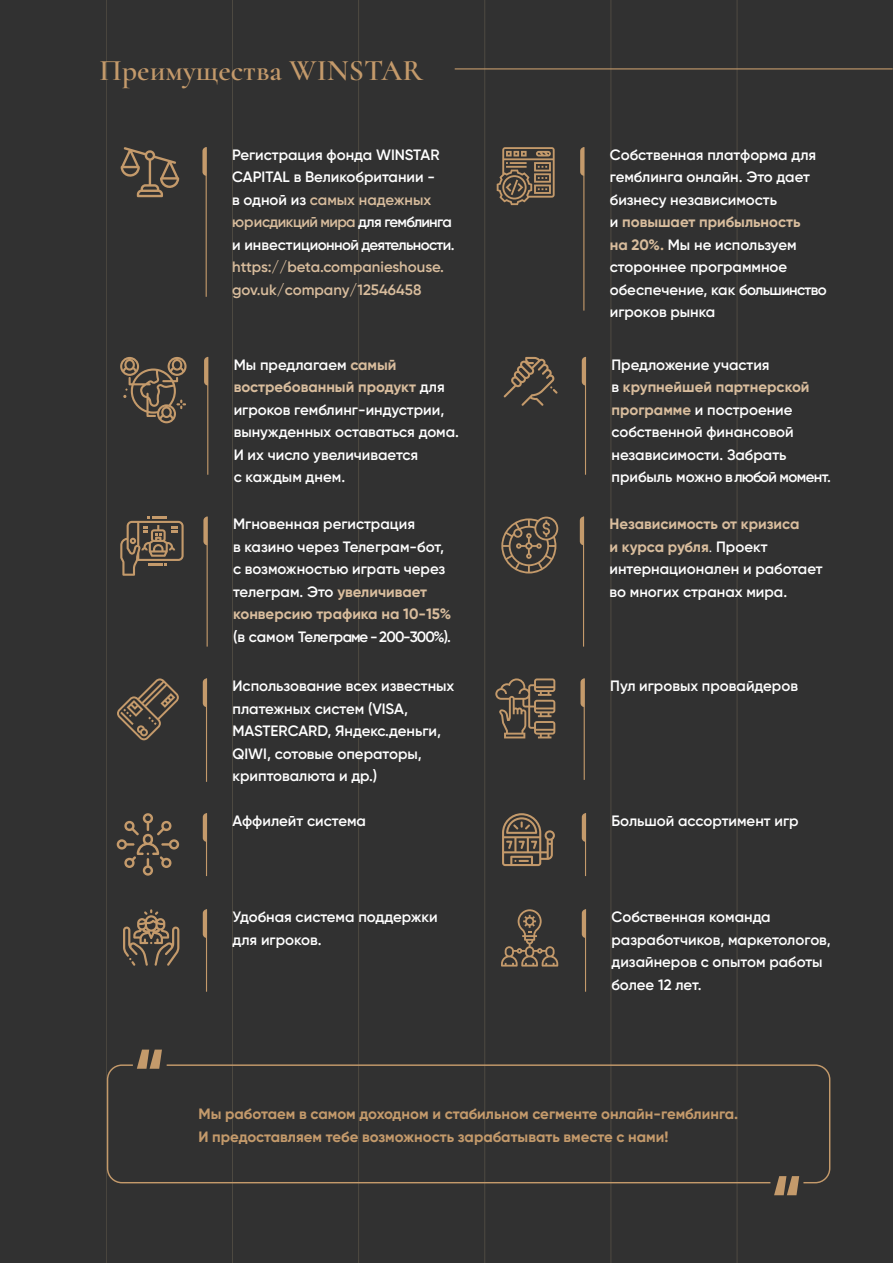
<style>
.page{position:relative;width:893px;height:1263px;background:#313131}
.page>*{position:absolute;margin:0;border:0;box-sizing:border-box;transform-origin:0 0}
.t1{font:600 30px "Cormorant Garamond";color:#c49a6b}
.t2{font:600 15px/22.5px "Gilroy";color:#fff}
.t3{font:700 15px/22.5px "Gilroy";color:#c49a6b}
.t4{font:600 15px/22.5px "Gilroy";color:#d9bd9d}
.t5{font:600 15px "Gilroy";letter-spacing:-.055em;color:#fff}
.s1{color:#d9bd9d}
.s2{font-weight:700;color:#d9bd9d}
.s3{font-weight:400}
</style>
<div class="page">
<hr style="left:106px;top:0;width:1px;height:1263px;background:#cab387">
<hr style="left:232px;top:0;width:1px;height:1263px;background:#cab387">
<hr style="left:358px;top:0;width:1px;height:1263px;background:#cab387">
<hr style="left:484px;top:0;width:1px;height:1263px;background:#cab387">
<hr style="left:611px;top:0;width:1px;height:1263px;background:#cab387">
<hr style="left:737px;top:0;width:1px;height:1263px;background:#cab387">
<svg style="left:502px;top:813px;width:53px;height:53px"></svg>
<hr style="left:206px;top:678px;width:1px;height:104px;background:#c49a6b">
<svg style="left:203px;top:678px;width:4px;height:29px"></svg>
<hr style="left:584px;top:678px;width:1px;height:102px;background:#c49a6b">
<svg style="left:580px;top:678px;width:4px;height:29px"></svg>
<hr style="left:207px;top:517px;width:1px;height:130px;background:#c49a6b">
<svg style="left:203px;top:517px;width:4px;height:28px"></svg>
<svg style="left:120px;top:517px;width:64px;height:59px"></svg>
<hr style="left:583px;top:517px;width:1px;height:130px;background:#c49a6b">
<svg style="left:580px;top:517px;width:3px;height:28px"></svg>
<svg style="left:501px;top:517px;width:57px;height:56px"></svg>
<svg style="left:117px;top:678px;width:62px;height:62px"></svg>
<hr style="left:206px;top:813px;width:1px;height:63px;background:#c49a6b">
<svg style="left:203px;top:813px;width:4px;height:29px"></svg>
<hr style="left:206px;top:909px;width:1px;height:83px;background:#c49a6b">
<svg style="left:203px;top:909px;width:4px;height:29px"></svg>
<svg style="left:495px;top:678px;width:60px;height:60px"></svg>
<svg style="left:117px;top:813px;width:62px;height:63px"></svg>
<hr style="left:585px;top:813px;width:1px;height:63px;background:#c49a6b">
<svg style="left:582px;top:813px;width:4px;height:29px"></svg>
<hr style="left:585px;top:909px;width:1px;height:83px;background:#c49a6b">
<svg style="left:582px;top:909px;width:4px;height:29px"></svg>
<svg style="left:501px;top:909px;width:57px;height:57px"></svg>
<svg style="left:123px;top:909px;width:56px;height:57px"></svg>
<svg style="left:504px;top:357px;width:54px;height:49px"></svg>
<svg style="left:120px;top:357px;width:67px;height:66px"></svg>
<hr style="left:207px;top:357px;width:1px;height:118px;background:#c49a6b">
<svg style="left:204px;top:357px;width:4px;height:29px"></svg>
<hr style="left:585px;top:357px;width:1px;height:118px;background:#c49a6b">
<svg style="left:582px;top:357px;width:3px;height:29px"></svg>
<hr style="left:206px;top:147px;width:1px;height:150px;background:#c49a6b">
<svg style="left:202px;top:147px;width:4px;height:29px"></svg>
<hr style="left:583px;top:147px;width:1px;height:164px;background:#c49a6b">
<svg style="left:580px;top:147px;width:4px;height:29px"></svg>
<svg style="left:497px;top:147px;width:58px;height:58px"></svg>
<svg style="left:121px;top:147px;width:58px;height:50px"></svg>
<hr style="left:455px;top:68px;width:438px;height:1px;background:#c49a6b">
<svg style="left:138px;top:1049px;width:24px;height:15px"></svg>
<svg style="left:774px;top:1184px;width:24px;height:11px"></svg>
<svg style="left:106px;top:1064px;width:59px;height:120px"></svg>
<svg style="left:165px;top:1064px;width:666px;height:120px"></svg>
<h1 class="t1" style="left:99px;top:52px;width:325px">Преимущества WINSTAR</h1>
<p class="t2" style="left:232px;top:143px;width:224px">Регистрация фонда WINSTAR<br>CAPITAL в Великобритании -<br>в одной из <span class="s1">самых надежных юрисдикций мира</span> для гемблинга и инвестиционной деятельности.</p>
<p class="t4" style="left:232px;top:256px;width:213px">https://beta.companieshouse. gov.uk/company/12546458</p>
<p class="t2" style="left:610px;top:143px;width:218px">Собственная платформа для гемблинга онлайн. Это дает бизнесу независимость<br>и <span class="s2">повышает прибыльность<br>на 20%.</span> Мы не используем стороннее программное обеспечение, как большинство игроков рынка</p>
<p class="t2" style="left:234px;top:353px;width:227px">Мы предлагаем <span class="s2">самый востребованный продукт</span> для игроков гемблинг-индустрии, вынужденных оставаться дома.<br>И их число увеличивается<br>с каждым днем.</p>
<p class="t2" style="left:611px;top:353px;width:221px">Предложение участия<br>в <span class="s2">крупнейшей партнерской программе</span> и построение собственной финансовой независимости. Забрать прибыль можно влюбой момент.</p>
<p class="t2" style="left:233px;top:513px;width:220px">Мгновенная регистрация<br>в казино через Телеграм-бот, с возможностью играть через телеграм. Это <span class="s2">увеличивает конверсию трафика на 10-15%</span></p>
<p class="t5" style="left:233px;top:627px;width:219px">(в самом Телеграме - 200-300%).</p>
<p class="t2" style="left:609px;top:513px;width:215px"><span class="s2">Независимость от кризиса<br>и курса рубля</span><span class="s3">.</span> Проект интернационален и работает во многих странах мира.</p>
<p class="t2" style="left:232px;top:675px;width:223px">Использование всех известных платежных систем (VISA,<br>MASTERCARD, Яндекс.деньги,<br>QIWI, сотовые операторы, криптовалюта и др.)</p>
<p class="t2" style="left:610px;top:675px;width:189px">Пул игровых провайдеров</p>
<p class="t2" style="left:232px;top:809px;width:135px">Аффилейт система</p>
<p class="t2" style="left:611px;top:809px;width:189px">Большой ассортимент игр</p>
<p class="t2" style="left:232px;top:905px;width:207px">Удобная система поддержки для игроков.</p>
<p class="t2" style="left:611px;top:905px;width:221px">Собственная команда разработчиков, маркетологов, дизайнеров с опытом работы более 12 лет.</p>
<p class="t3" style="left:198px;top:1102px;width:541px">Мы работаем в самом доходном и стабильном сегменте онлайн-гемблинга.<br>И предоставляем тебе возможность зарабатывать вместе с нами!</p>
</div>
